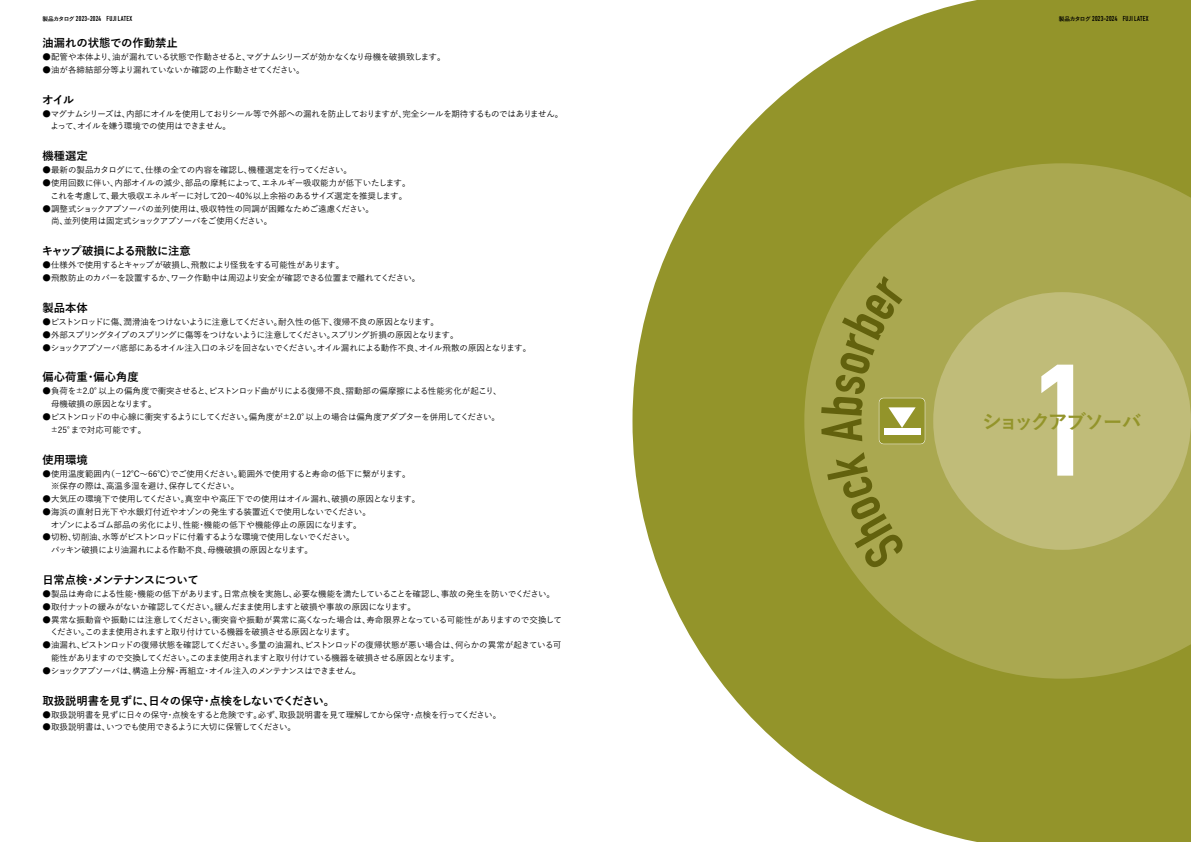
<style>
.page{position:relative;width:1191px;height:842px;background:#fff}
.page>*{position:absolute;margin:0;border:0;box-sizing:border-box;transform-origin:0 0}
.t1{font:700 155.9px "DIN Condensed";color:#fff}
.t2{font:700 19.8px "Yu Go Pr 6 N";letter-spacing:-.11em;color:#93942a}
.t3{font:700 11.3px "Yu Go Pr 6 N";letter-spacing:-.005em;color:#000}
.t4{font:700 11.3px "Yu Go Pr 6 N";letter-spacing:-.035em;color:#000}
.t5{font:700 11.3px "Yu Go Pr 6 N";letter-spacing:-.055em;color:#000}
.t6{font:700 11.3px "Yu Go Pr 6 N";letter-spacing:-.045em;color:#000}
.t7{font:500 8.5px/12.8px "Yu Go Pr 6 N";letter-spacing:-.035em;color:#000}
.t8{font:500 8.5px/12.8px "Yu Go Pr 6 N";letter-spacing:-.055em;color:#000}
.t9{font:500 8.5px/12.8px "Yu Go Pr 6 N";letter-spacing:-.005em;color:#000}
.t10{font:500 8.5px/12.8px "Yu Go Pr 6 N";letter-spacing:-.065em;color:#000}
.t11{font:500 8.5px "Yu Go Pr 6 N";letter-spacing:-.06em;color:#000}
.t12{font:500 8.5px "Yu Go Pr 6 N";letter-spacing:-.07em;color:#000}
.t13{font:500 8.5px "Yu Go Pr 6 N";letter-spacing:-.015em;color:#000}
.t14{font:700 7.1px "DIN Condensed";letter-spacing:.03em;color:#000}
.s1{font-family:"Yu Go Pr 6 N";font-size:5.7px}
</style>
<div class="page">
<svg style="left:632px;top:0;width:559px;height:842px;fill:#93942a"></svg>
<svg style="left:804px;top:163px;width:387px;height:516px;background:#a4a246"></svg>
<div style="left:933px;top:292px;width:258px;height:258px;background:#c0bc79;border-radius:50%"></div>
<div style="left:879px;top:398px;width:46px;height:46px;border:1px solid #fff;border-radius:4px"></div>
<div style="left:879px;top:398px;width:45px;height:46px;background:#93942a;border-radius:4px"></div>
<div style="left:884px;top:428px;width:36px;height:7px;background:#fff"></div>
<svg style="left:824px;top:452px;width:82px;height:119px;background:#a8a64d"></svg>
<svg style="left:821px;top:276px;width:94px;height:167px;background:#aaa851"></svg>
<p class="t14" style="left:43px;top:14px;width:91px"><span class="s1">製品カタログ</span> 2023-2024 FUJI LATEX</p>
<p class="t14" style="left:1058px;top:14px;width:91px"><span class="s1">製品カタログ</span> 2023-2024 FUJI LATEX</p>
<h3 class="t3" style="left:43px;top:36px;width:137px">油漏れの状態での作動禁止</h3>
<p class="t7" style="left:43px;top:49px;width:404px">●配管や本体より、油が漏れている状態で作動させると、マグナムシリーズが効かなくなり母機を破損致します。</p>
<p class="t13" style="left:43px;top:62px;width:264px">●油が各締結部分等より漏れていないか確認の上作動させてください。</p>
<h3 class="t3" style="left:42px;top:93px;width:33px">オイル</h3>
<p class="t7" style="left:43px;top:106px;width:522px">●マグナムシリーズは、内部にオイルを使用しておりシール等で外部への漏れを防止しておりますが、完全シールを期待するものではありません。　よって、オイルを嫌う環境での使用はできません。</p>
<h3 class="t3" style="left:43px;top:150px;width:47px">機種選定</h3>
<p class="t7" style="left:43px;top:163px;width:311px">●最新の製品カタログにて、仕様の全ての内容を確認し、機種選定を行ってください。</p>
<p class="t7" style="left:43px;top:175px;width:369px">●使用回数に伴い、内部オイルの減少、部品の摩耗によって、エネルギー吸収能力が低下いたします。　これを考慮して、最大吸収エネルギーに対して20～40％以上余裕のあるサイズ選定を推奨します。</p>
<p class="t7" style="left:43px;top:201px;width:333px">●調整式ショックアブソーバの並列使用は、吸収特性の同調が困難なためご遠慮ください。　尚、並列使用は固定式ショックアブソーバをご使用ください。</p>
<h3 class="t6" style="left:42px;top:245px;width:150px">キャップ破損による飛散に注意</h3>
<p class="t7" style="left:43px;top:258px;width:303px">●仕様外で使用するとキャップが破損し、飛散により怪我をする可能性があります。</p>
<p class="t7" style="left:43px;top:270px;width:379px">●飛散防止のカバーを設置するか、ワーク作動中は周辺より安全が確認できる位置まで離れてください。</p>
<h3 class="t3" style="left:43px;top:301px;width:47px">製品本体</h3>
<p class="t10" style="left:43px;top:314px;width:398px">●ピストンロッドに傷、潤滑油をつけないように注意してください。耐久性の低下、復帰不良の原因となります。</p>
<p class="t12" style="left:43px;top:327px;width:417px">●外部スプリングタイプのスプリングに傷等をつけないように注意してください。スプリング折損の原因となります。</p>
<p class="t11" style="left:43px;top:339px;width:490px">●ショックアブソーバ底部にあるオイル注入口のネジを回さないでください。オイル漏れによる動作不良、オイル飛散の原因となります。</p>
<h3 class="t3" style="left:43px;top:371px;width:98px">偏心荷重・偏心角度</h3>
<p class="t9" style="left:43px;top:384px;width:460px">●負荷を±2.0°以上の偏角度で衝突させると、ピストンロッド曲がりによる復帰不良、摺動部の偏摩擦による性能劣化が起こり、　母機破損の原因となります。</p>
<p class="t8" style="left:43px;top:409px;width:459px">●ピストンロッドの中心線に衝突するようにしてください。偏角度が±2.0°以上の場合は偏角度アダプターを併用してください。　±25°まで対応可能です。</p>
<h3 class="t3" style="left:43px;top:453px;width:47px">使用環境</h3>
<p class="t9" style="left:43px;top:466px;width:369px">●使用温度範囲内（−12℃〜66℃）でご使用ください。範囲外で使用すると寿命の低下に繋がります。　※保存の際は、高温多湿を避け、保存してください。</p>
<p class="t9" style="left:43px;top:492px;width:379px">●大気圧の環境下で使用してください。真空中や高圧下での使用はオイル漏れ、破損の原因となります。</p>
<p class="t9" style="left:43px;top:504px;width:330px">●海浜の直射日光下や水銀灯付近やオゾンの発生する装置近くで使用しないでください。　オゾンによるゴム部品の劣化により、性能・機能の低下や機能停止の原因になります。</p>
<p class="t8" style="left:43px;top:530px;width:314px">●切粉、切削油、水等がピストンロッドに付着するような環境で使用しないでください。　パッキン破損により油漏れによる作動不良、母機破損の原因となります。</p>
<h3 class="t5" style="left:42px;top:573px;width:158px">日常点検・メンテナンスについて</h3>
<p class="t7" style="left:43px;top:586px;width:514px">●製品は寿命による性能・機能の低下があります。日常点検を実施し、必要な機能を満たしていることを確認し、事故の発生を防いでください。</p>
<p class="t7" style="left:43px;top:599px;width:375px">●取付ナットの緩みがないか確認してください。緩んだまま使用しますと破損や事故の原因になります。</p>
<p class="t8" style="left:50px;top:612px;width:513px;text-indent:-8px">●異常な振動音や振動には注意してください。衝突音や振動が異常に高くなった場合は、寿命限界となっている可能性がありますので交換してください。このまま使用されますと取り付けている機器を破損させる原因となります。</p>
<p class="t10" style="left:51px;top:638px;width:512px;text-indent:-9px">●油漏れ、ピストンロッドの復帰状態を確認してください。多量の油漏れ、ピストンロッドの復帰状態が悪い場合は、何らかの異常が起きている可能性がありますので交換してください。このまま使用されますと取り付けている機器を破損させる原因となります。</p>
<p class="t8" style="left:43px;top:663px;width:320px">●ショックアブソーバは、構造上分解・再組立・オイル注入のメンテナンスはできません。</p>
<h3 class="t4" style="left:43px;top:694px;width:294px">取扱説明書を見ずに、日々の保守・点検をしないでください。</h3>
<p class="t7" style="left:43px;top:707px;width:460px">●取扱説明書を見ずに日々の保守・点検をすると危険です。必ず、取扱説明書を見て理解してから保守・点検を行ってください。</p>
<p class="t7" style="left:43px;top:720px;width:255px">●取扱説明書は、いつでも使用できるように大切に保管してください。</p>
<h1 class="t1" style="left:1033px;top:330px;width:59px">1</h1>
<h2 class="t2" style="left:982px;top:410px;width:161px">ショックアブソーバ</h2>
</div>
